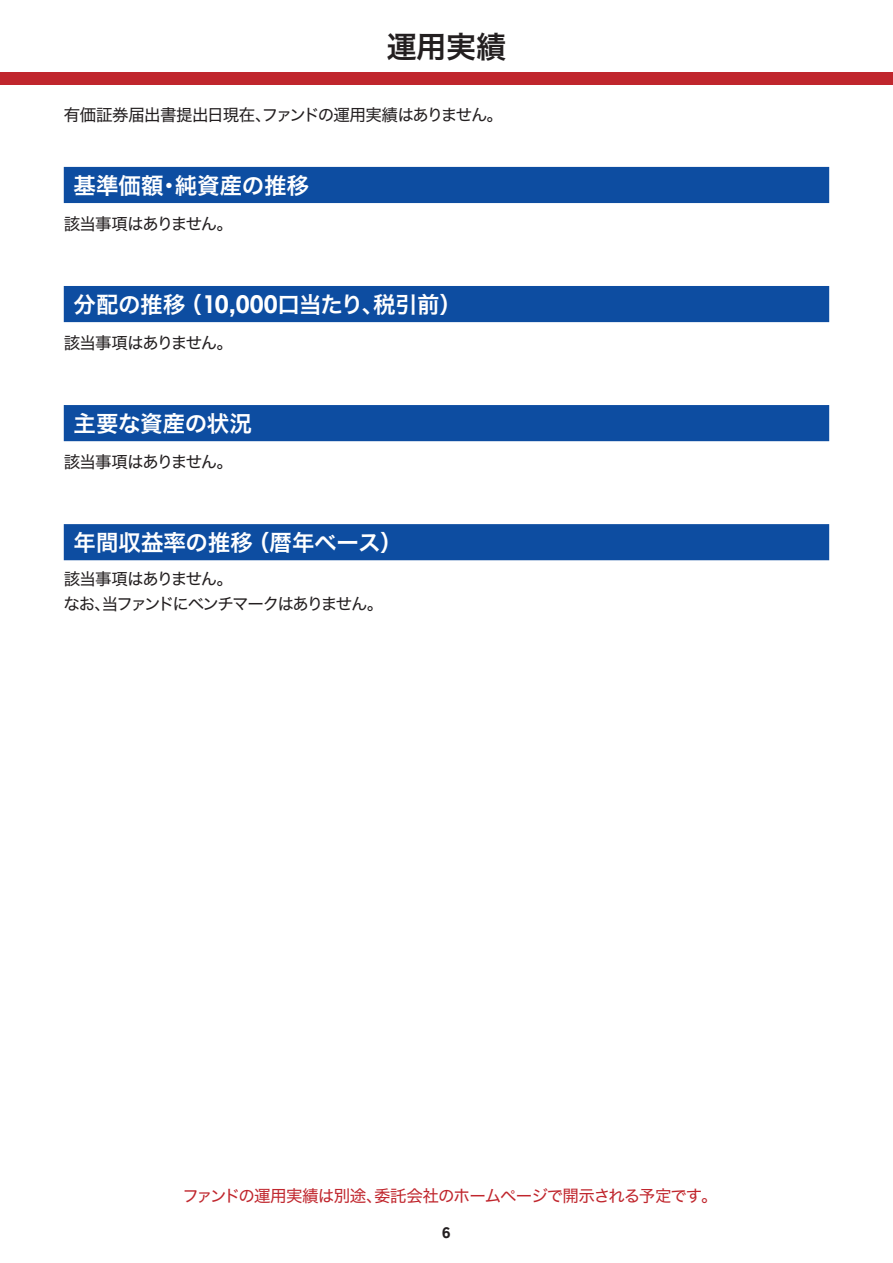
<style>
.page{position:relative;width:893px;height:1263px;background:#fff}
.page>*{position:absolute;margin:0;border:0;box-sizing:border-box;transform-origin:0 0}
.t1{font:30px "Hira Kaku Std N W6";color:#231f20}
.t2{font:22.5px "Hira Kaku Std N W6";letter-spacing:-.01em;color:#fff}
.t3{font:16.5px/25.2px "Hira Kaku Std N W4";letter-spacing:-.075em;color:#231f20}
.t4{font:16.5px "Hira Kaku Std N W4";letter-spacing:-.05em;color:#c0262d}
.t5{font:16.5px "Hira Kaku Std N W4";letter-spacing:-.045em;color:#231f20}
.t6{font:13.5px "Rakuten Global B";color:#231f20}
.s1{font-family:"Rakuten Global B"}
</style>
<div class="page">
<div style="left:0;top:72px;width:893px;height:13px;background:#c0262d"></div>
<div style="left:64px;top:168px;width:764px;height:34px;background:#0d4da1"></div>
<div style="left:64px;top:167px;width:765px;height:36px;border:1px solid #0d4da1"></div>
<div style="left:64px;top:287px;width:764px;height:34px;background:#0d4da1"></div>
<div style="left:64px;top:286px;width:765px;height:36px;border:1px solid #0d4da1"></div>
<div style="left:64px;top:406px;width:764px;height:35px;background:#0d4da1"></div>
<div style="left:64px;top:405px;width:765px;height:36px;border:1px solid #0d4da1"></div>
<div style="left:64px;top:525px;width:764px;height:35px;background:#0d4da1"></div>
<div style="left:64px;top:524px;width:765px;height:36px;border:1px solid #0d4da1"></div>
<h1 class="t1" style="left:387px;top:24px;width:121px">運用実績</h1>
<p class="t5" style="left:64px;top:102px;width:441px">有価証券届出書提出日現在、ファンドの運用実績はありません。</p>
<h2 class="t2" style="left:74px;top:168px;width:237px">基準価額・純資産の推移</h2>
<p class="t3" style="left:64px;top:211px;width:171px">該当事項はありません。</p>
<h2 class="t2" style="left:74px;top:287px;width:390px">分配の推移（<span class="s1">10,000</span>口当たり、税引前）</h2>
<p class="t3" style="left:64px;top:330px;width:171px">該当事項はありません。</p>
<h2 class="t2" style="left:74px;top:406px;width:180px">主要な資産の状況</h2>
<p class="t3" style="left:64px;top:449px;width:171px">該当事項はありません。</p>
<h2 class="t2" style="left:74px;top:525px;width:330px">年間収益率の推移（暦年ベース）</h2>
<p class="t3" style="left:63px;top:566px;width:321px">該当事項はありません。<br>なお、当ファンドにベンチマークはありません。</p>
<p class="t4" style="left:182px;top:1183px;width:537px">ファンドの運用実績は別途、委託会社のホームページで開示される予定です。</p>
<p class="t6" style="left:442px;top:1224px;width:10px">6</p>
</div>
